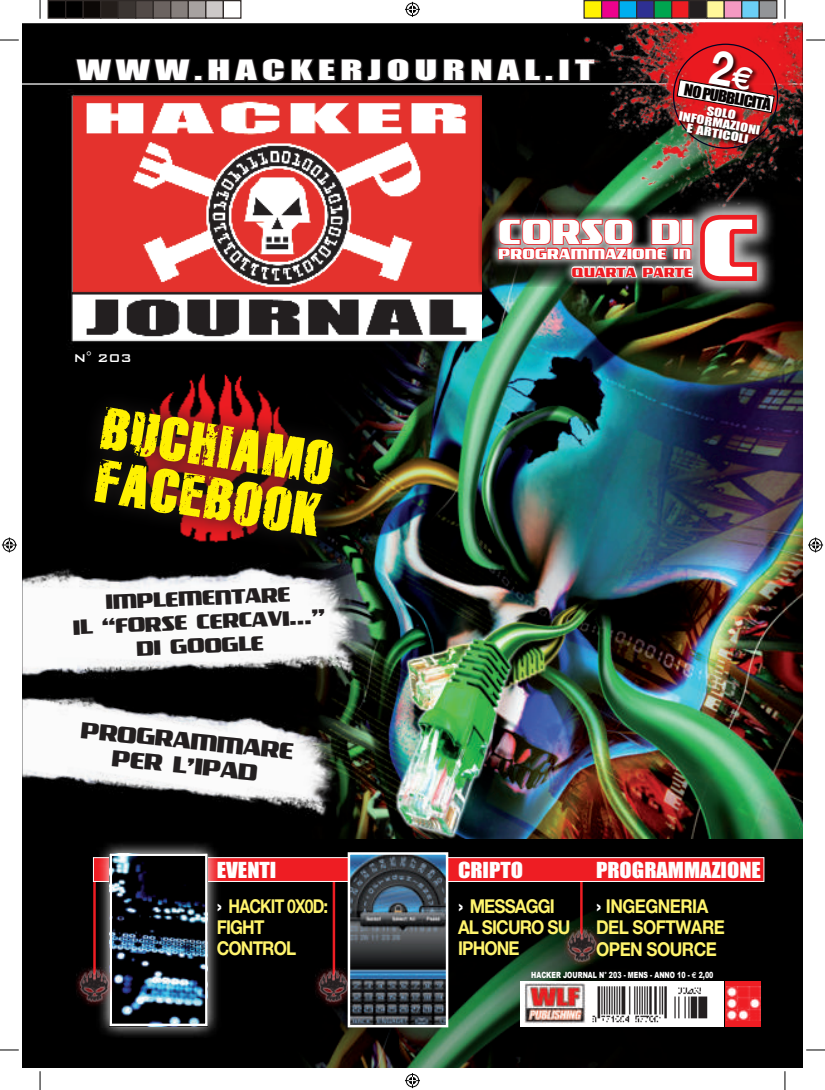
<style>
.page{position:relative;width:825px;height:1090px;background:#fff}
.page>*{position:absolute;margin:0;border:0;box-sizing:border-box;transform-origin:0 0}
.t1{font:700 88.5px "Trade Marker OT";color:#fff}
.Normale{font:60px "Disintegration";color:#fff101}
.t2{font:700 37.75px "Trade Marker OT";letter-spacing:.015em;color:#fff}
.Normale-2{font:25.75px "Impact";letter-spacing:.115em;color:#fff;scale:1.64 1}
.t3{font:700 25px/24.9px "Trade Marker OT";color:#231f20;text-align:center}
.t4{font:700 22.5px "Trade Marker OT";color:#231f20}
.Normale-3{font:20.25px "Impact";color:#fff;scale:1.11 1}
.Normale-4{font:700 19.12px/21.2px "Helvetica Neue";letter-spacing:-.05em;color:#fff46d;scale:.89 1}
.Normale-5{font:700 19.12px "Helvetica Neue";letter-spacing:-.03em;color:#fff46d;scale:.89 1}
.Normale-6{font:700 19.12px/21.2px "Helvetica Neue";letter-spacing:-.05em;color:#fff46d;scale:.82 1}
.t5{font:700 15.75px "Trade Marker OT";letter-spacing:.015em;color:#fff}
.Normale-7{font:15px "Impact";color:#080302;scale:1.13 1}
.Normale-8{font:500 15px "Bank Gothic BT";color:#fff}
.t6{font:700 14.38px "Trade Marker OT";letter-spacing:.015em;color:#ee1d23}
.Normale-9{font:11.38px "Impact";color:#fff;scale:1.3 1}
.Normale-10{font:900 8.5px "Arial";color:#fff;scale:.74 1}
.s1{font-size:20.25px;color:#fff}
.s2{font-family:"Euro Sans";font-weight:700}
</style>
<div class="page">
<img style="left:22px;top:85px;width:780px;height:754px">
<div style="left:22px;top:23px;width:545px;height:62px;background:#000"></div>
<svg style="left:74px;top:57px;width:118px;height:33px;background:#131212"></svg>
<div style="left:194px;top:75px;width:8px;height:7px;border:2px solid #231f20"></div>
<svg style="left:206px;top:51px;width:336px;height:33px;background:#0e0d0d"></svg>
<div style="left:544px;top:75px;width:9px;height:7px;border:2px solid #231f20"></div>
<div style="left:558px;top:59px;width:11px;height:23px;border:2px solid #231f20"></div>
<img style="left:567px;top:22px;width:235px;height:183px">
<div style="left:706px;top:50px;width:96px;height:99px;background:#080302;opacity:.95"></div>
<div style="left:677px;top:105px;width:125px;height:83px;background:#080302;opacity:.95"></div>
<div style="left:22px;top:839px;width:780px;height:229px;background:#000"></div>
<img style="left:92px;top:852px;width:646px;height:216px">
<hr style="left:93px;top:863px;width:3px;height:123px;background:#ee1d23">
<hr style="left:580px;top:858px;width:2px;height:83px;background:#ee1d23">
<hr style="left:332px;top:860px;width:3px;height:123px;background:#ee1d23">
<div style="left:311px;top:962px;width:61px;height:70px;background:#ee1d23;opacity:.75"></div>
<img style="left:316px;top:968px;width:31px;height:36px">
<div style="left:520px;top:981px;width:203px;height:45px;background:#fff"></div>
<img style="left:592px;top:986px;width:116px;height:37px">
<div style="left:725px;top:981px;width:35px;height:45px;background:#ee1d23"></div>
<img style="left:726px;top:987px;width:33px;height:33px">
<svg style="left:525px;top:983px;width:61px;height:36px"></svg>
<img style="left:524px;top:984px;width:61px;height:40px">
<div style="left:93px;top:857px;width:670px;height:25px;background:#ee1d23;border:1px solid #fff"></div>
<svg style="left:96px;top:843px;width:131px;height:202px"></svg>
<img style="left:112px;top:856px;width:92px;height:167px">
<div style="left:109px;top:853px;width:98px;height:173px;border:2px solid #fff"></div>
<img style="left:350px;top:855px;width:95px;height:169px">
<div style="left:347px;top:852px;width:101px;height:175px;border:2px solid #fff"></div>
<div style="left:73px;top:962px;width:77px;height:74px;background:#ee1d23;opacity:.75"></div>
<img style="left:77px;top:968px;width:35px;height:35px">
<img style="left:66px;top:90px;width:415px;height:263px">
<div style="left:118px;top:360px;width:199px;height:26px;background:#000"></div>
<img style="left:73px;top:386px;width:441px;height:254px">
<img style="left:22px;top:552px;width:368px;height:160px">
<div style="left:560px;top:922px;width:61px;height:68px;background:#ee1d23;opacity:.75"></div>
<img style="left:564px;top:928px;width:35px;height:35px">
<img style="left:22px;top:693px;width:349px;height:142px">
<svg style="left:478px;top:205px;width:200px;height:82px;background:#42311f"></svg>
<div style="left:678px;top:193px;width:124px;height:193px;background:#fff;opacity:.75"></div>
<div style="left:488px;top:210px;width:278px;height:99px;background:#fff;opacity:.75"></div>
<div style="left:561px;top:256px;width:195px;height:56px;background:#fff;opacity:.75"></div>
<img style="left:497px;top:210px;width:264px;height:76px">
<svg style="left:0;top:39px;width:19px;height:1px"></svg>
<svg style="left:806px;top:39px;width:18px;height:1px"></svg>
<svg style="left:39px;top:0;width:1px;height:19px"></svg>
<svg style="left:39px;top:1071px;width:1px;height:19px"></svg>
<svg style="left:0;top:40px;width:19px;height:1px"></svg>
<svg style="left:806px;top:40px;width:18px;height:1px"></svg>
<svg style="left:0;top:1050px;width:19px;height:1px"></svg>
<svg style="left:806px;top:1050px;width:18px;height:1px"></svg>
<svg style="left:40px;top:0;width:1px;height:19px"></svg>
<svg style="left:40px;top:1071px;width:1px;height:19px"></svg>
<svg style="left:784px;top:0;width:1px;height:19px"></svg>
<svg style="left:784px;top:1071px;width:1px;height:19px"></svg>
<div style="left:404px;top:2px;width:16px;height:15px;border:3px solid #fff;border-radius:50%"></div>
<svg style="left:405px;top:2px;width:15px;height:15px"></svg>
<div style="left:404px;top:1073px;width:16px;height:15px;border:3px solid #fff;border-radius:50%"></div>
<svg style="left:405px;top:1073px;width:15px;height:15px"></svg>
<div style="left:2px;top:537px;width:15px;height:16px;border:3px solid #fff;border-radius:50%"></div>
<svg style="left:2px;top:537px;width:15px;height:15px"></svg>
<div style="left:807px;top:537px;width:16px;height:16px;border:3px solid #fff;border-radius:50%"></div>
<svg style="left:807px;top:537px;width:15px;height:15px"></svg>
<div style="left:48px;top:1px;width:18px;height:17px;background:#000"></div>
<div style="left:48px;top:0;width:18px;height:19px;border:1px solid #302a28"></div>
<div style="left:66px;top:1px;width:17px;height:17px;background:#000"></div>
<div style="left:65px;top:0;width:19px;height:19px;border:1px solid #302a28"></div>
<div style="left:83px;top:1px;width:18px;height:17px;background:#0c0806"></div>
<div style="left:83px;top:0;width:18px;height:19px;border:1px solid #302a28"></div>
<div style="left:101px;top:1px;width:17px;height:17px;background:#241e1b"></div>
<div style="left:100px;top:0;width:19px;height:19px;border:1px solid #302a28"></div>
<div style="left:118px;top:1px;width:18px;height:17px;background:#3b3532"></div>
<div style="left:118px;top:0;width:18px;height:19px;border:1px solid #302a28"></div>
<div style="left:136px;top:1px;width:17px;height:17px;background:#524a47"></div>
<div style="left:135px;top:0;width:19px;height:19px;border:1px solid #302a28"></div>
<div style="left:153px;top:1px;width:18px;height:17px;background:#6b6360"></div>
<div style="left:153px;top:0;width:18px;height:19px;border:1px solid #302a28"></div>
<div style="left:171px;top:1px;width:17px;height:17px;background:#867f7c"></div>
<div style="left:170px;top:0;width:19px;height:19px;border:1px solid #302a28"></div>
<div style="left:188px;top:1px;width:18px;height:17px;background:#a7a2a0"></div>
<div style="left:188px;top:0;width:18px;height:19px;border:1px solid #302a28"></div>
<div style="left:206px;top:1px;width:17px;height:17px;background:#cdc9c8"></div>
<div style="left:205px;top:0;width:19px;height:19px;border:1px solid #302a28"></div>
<div style="left:223px;top:0;width:18px;height:19px;border:1px solid #302a28"></div>
<div style="left:583px;top:1px;width:18px;height:17px;background:#fff101"></div>
<div style="left:583px;top:0;width:19px;height:19px;border:1px solid #302a28"></div>
<div style="left:601px;top:1px;width:17px;height:17px;background:#ed028c"></div>
<div style="left:600px;top:0;width:19px;height:19px;border:1px solid #302a28"></div>
<div style="left:618px;top:1px;width:18px;height:17px;background:#00aeef"></div>
<div style="left:618px;top:0;width:19px;height:19px;border:1px solid #302a28"></div>
<div style="left:636px;top:1px;width:17px;height:17px;background:#2e3092"></div>
<div style="left:635px;top:0;width:19px;height:19px;border:1px solid #302a28"></div>
<div style="left:653px;top:1px;width:18px;height:17px;background:#00a54f"></div>
<div style="left:653px;top:0;width:19px;height:19px;border:1px solid #302a28"></div>
<div style="left:671px;top:1px;width:17px;height:17px;background:#ee1d23"></div>
<div style="left:670px;top:0;width:19px;height:19px;border:1px solid #302a28"></div>
<div style="left:688px;top:1px;width:18px;height:17px;background:#231f20"></div>
<div style="left:688px;top:0;width:19px;height:19px;border:1px solid #302a28"></div>
<div style="left:706px;top:1px;width:17px;height:17px;background:#fff79a"></div>
<div style="left:705px;top:0;width:19px;height:19px;border:1px solid #302a28"></div>
<div style="left:723px;top:1px;width:18px;height:17px;background:#f499c2"></div>
<div style="left:723px;top:0;width:19px;height:19px;border:1px solid #302a28"></div>
<div style="left:741px;top:1px;width:17px;height:17px;background:#6bcff6"></div>
<div style="left:740px;top:0;width:19px;height:19px;border:1px solid #302a28"></div>
<div style="left:758px;top:1px;width:18px;height:17px;background:#939598"></div>
<div style="left:758px;top:0;width:19px;height:19px;border:1px solid #302a28"></div>
<svg style="left:676px;top:49px;width:98px;height:64px"></svg>
<p class="Normale-2" style="left:77px;top:54px;width:317px">WWW.HACKERJOURNAL.IT</p>
<p class="Normale-7" style="left:703px;top:84px;width:63px;rotate:10deg">PUBBLICIT À</p>
<p class="Normale-9" style="left:707px;top:103px;width:24px;rotate:10deg">solo</p>
<p class="Normale-9" style="left:679px;top:109px;width:65px;rotate:10deg">informazioni</p>
<p class="Normale-9" style="left:687px;top:121px;width:49px;rotate:10deg">e articoli</p>
<p class="Normale-8" style="left:73px;top:350px;width:60px">N° 203</p>
<p class="Normale" style="left:108px;top:389px;width:234px;rotate:9deg">Buchiamo</p>
<p class="Normale" style="left:102px;top:442px;width:229px;rotate:9deg">Facebook</p>
<p class="t4" style="left:105px;top:590px;width:186px;rotate:-3deg">IMPLEMENTARE</p>
<p class="t4" style="left:72px;top:615px;width:254px;rotate:-3deg">IL “FORSE CERCAVI…”</p>
<p class="t4" style="left:136px;top:636px;width:129px;rotate:-3deg">DI GOOG LE</p>
<p class="t3" style="left:82px;top:717px;width:215px;rotate:6deg">PROG RAMMARE<br>PER L’IP AD</p>
<p class="Normale-3" style="left:217px;top:857px;width:55px">EVENTI</p>
<p class="Normale-6" style="left:217px;top:895px;width:137px"><span class="s1">›</span> HACKIT 0X0D:<br>FIGHT</p>
<p class="Normale-4" style="left:217px;top:937px;width:91px">CONTROL</p>
<p class="t2" style="left:498px;top:210px;width:194px">CORSO DI</p>
<p class="t5" style="left:498px;top:244px;width:194px">PROGRAMMAZIONE IN</p>
<p class="t6" style="left:571px;top:264px;width:122px">QUARTA PARTE</p>
<p class="t1" style="left:701px;top:197px;width:49px">C</p>
<p class="Normale-3" style="left:458px;top:857px;width:60px">CRIPTO</p>
<p class="Normale-4" style="left:458px;top:895px;width:128px"><span class="s1">›</span> MESSAGGI<br>AL SICURO SU<br>IPHONE</p>
<p class="Normale-3" style="left:596px;top:858px;width:150px">PROGRAMMAZIONE</p>
<p class="Normale-5" style="left:596px;top:894px;width:127px"><span class="s1">›</span> INGEGNERIA</p>
<p class="Normale-5" style="left:596px;top:916px;width:146px">DEL SOFTWARE</p>
<p class="Normale-5" style="left:596px;top:937px;width:137px">OPEN SOURCE</p>
<p class="Normale-10" style="left:531px;top:970px;width:247px">HACKER JOURNAL N° 203 - MENS - ANNO 10 - <span class="s2">E</span> 2,00</p>
</div>
